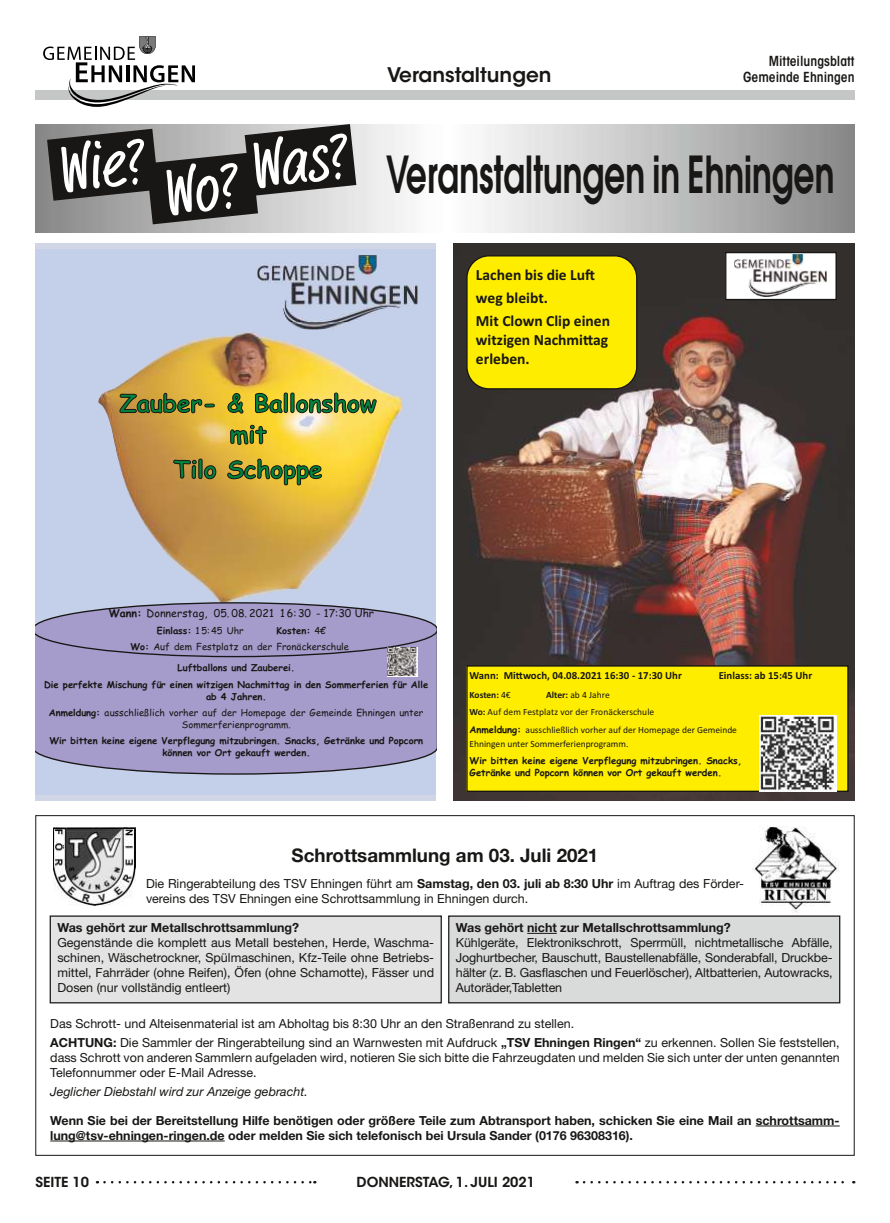
<style>
.page{position:relative;width:890px;height:1223px;background:#fff}
.page>*{position:absolute;margin:0;border:0;box-sizing:border-box;transform-origin:0 0}
.t1{font:57.5px "Trotter Hand";color:#fff}
.t2{font:600 50.62px "Avant Garde";color:#181715;scale:.65 1}
.t3{font:600 20px "ITC Avant Garde Std";color:#181715}
.t4{font:700 18.75px "Helvetica Neue LT Std";color:#181715}
.t5{font:700 15.62px/23px "Calibri";color:#181715}
.t6{font:600 condensed 13.75px "ITC Avant Garde Std";color:#181715}
.t7{font:600 13.75px "ITC Avant Garde Std";color:#181715}
.t8{font:12.5px/15px "Helvetica Neue LT Std";color:#181715}
.t9{font:700 12.5px/15px "Helvetica Neue LT Std";color:#181715}
.t10{font:italic 12.5px "Helvetica Neue LT Std";color:#181715}
.t11{font:700 10.88px "Calibri";color:#181715}
.t12{font:10.75px "Comic Sans MS";color:#181715}
.t13{font:700 9.5px/12.1px "Comic Sans MS";color:#181715;text-align:center}
.t14{font:9.5px/16px "Comic Sans MS";color:#181715}
.t15{font:9.5px/17.9px "Calibri";color:#181715}
.t16{font:700 9.5px "Calibri";letter-spacing:-.005em;color:#181715}
.s1{font-weight:700}
.s2{font-weight:400}
.s3{font-family:"Comic Sans MS";font-weight:700}
</style>
<div class="page">
<div style="left:35px;top:90px;width:819px;height:10px;background:#c5c6c6"></div>
<svg style="left:43px;top:36px;width:152px;height:71px"></svg>
<svg style="left:584px;top:1181px;width:270px;height:2px"></svg>
<svg style="left:104px;top:1181px;width:211px;height:2px"></svg>
<svg style="left:47px;top:124px;width:309px;height:100px"></svg>
<img style="left:454px;top:243px;width:400px;height:557px">
<div style="left:467px;top:666px;width:380px;height:125px;background:#ffed00"></div>
<div style="left:466px;top:665px;width:382px;height:127px;border:1px solid #181715"></div>
<div style="left:467px;top:256px;width:169px;height:133px;background:#ffed00;border-radius:22px"></div>
<div style="left:466px;top:255px;width:171px;height:134px;border:1px solid #181715;border-radius:22px"></div>
<img style="left:759px;top:715px;width:77px;height:76px">
<div style="left:725px;top:252px;width:111px;height:47px;background:#fff"></div>
<div style="left:725px;top:252px;width:111px;height:48px;border:1px solid #181715"></div>
<img style="left:734px;top:254px;width:92px;height:43px">
<div style="left:35px;top:243px;width:401px;height:557px;background:#d1d6e7"></div>
<svg style="left:35px;top:249px;width:401px;height:545px;fill:#c4cfea"></svg>
<img style="left:116px;top:331px;width:133px;height:56px">
<svg style="left:119px;top:385px;width:96px;height:28px"></svg>
<svg style="left:227px;top:392px;width:149px;height:53px"></svg>
<svg style="left:173px;top:458px;width:149px;height:41px"></svg>
<svg style="left:35px;top:601px;width:401px;height:174px"></svg>
<svg style="left:35px;top:628px;width:401px;height:30px"></svg>
<img style="left:289px;top:323px;width:61px;height:6px">
<img style="left:257px;top:255px;width:160px;height:67px">
<img style="left:288px;top:322px;width:65px;height:1px">
<img style="left:388px;top:647px;width:29px;height:29px">
<div style="left:50px;top:916px;width:391px;height:86px;background:#e3e3e3"></div>
<div style="left:50px;top:915px;width:392px;height:88px;border:1px solid #181715"></div>
<div style="left:448px;top:916px;width:391px;height:86px;background:#d9dada"></div>
<div style="left:448px;top:915px;width:392px;height:88px;border:1px solid #181715"></div>
<svg style="left:527px;top:933px;width:29px;height:1px"></svg>
<hr style="left:755px;top:1125px;width:84px;height:1px;background:#181715">
<hr style="left:50px;top:1140px;width:175px;height:1px;background:#181715">
<img style="left:54px;top:827px;width:82px;height:78px">
<img style="left:752px;top:826px;width:85px;height:86px">
<h1 class="t1" style="left:58px;top:140px;width:85px;rotate:-6deg">Wie?</h1>
<h1 class="t1" style="left:161px;top:145px;width:185px;rotate:-6deg">Wo? Was?</h1>
<p class="t6" style="left:768px;top:53px;width:87px">Mitteilungsblatt</p>
<h3 class="t3" style="left:387px;top:64px;width:166px">Veranstaltungen</h3>
<p class="t6" style="left:743px;top:69px;width:113px">Gemeinde Ehningen</p>
<h2 class="t2" style="left:386px;top:141px;width:691px">Veranstaltungen in Ehningen</h2>
<p class="t5" style="left:476px;top:264px;width:136px">Lachen bis die Luf weg bleibt.<br>Mit Clown Clip einen</p>
<p class="t5" style="left:476px;top:331px;width:134px;line-height:19px">witzigen Nachmitag erleben.</p>
<p class="t12" style="left:109px;top:608px;width:267px"><span class="s1">Wann:</span> Donnerstag, 05. 08. 2021 1 6:30 - 17:30 Uhr</p>
<p class="t13" style="left:157px;top:625px;width:88px">Einlass: <span class="s2">1 5:45 Uhr</span></p>
<p class="t14" style="left:130px;top:623px;width:220px;text-indent:146px"><span class="s1">Kosten:</span> 4€<br><span class="s1">Wo:</span> Auf dem Festplatz an der Fronäckerschule</p>
<p class="t13" style="left:44px;top:661px;width:385px;line-height:16.1px">Luftballons und Zauberei.<br>Die perfekte Mischung für einen witzigen Nachmittag in den Sommerferien für Alle</p>
<p class="t14" style="left:49px;top:689px;width:376px;text-align:center"><span class="s1">ab 4 Jahren.<br>Anmeldung:</span> ausschließlich vorher auf der Homepage der Gemeinde Ehningen unter</p>
<p class="t14" style="left:182px;top:717px;width:110px">Sommerferienprogramm.</p>
<p class="t13" style="left:49px;top:735px;width:375px">Wir bitten keine eigene Verpflegung mitzubringen. Snacks, Getränke und Popcorn können vor Ort gekauft werden.</p>
<p class="t11" style="left:469px;top:671px;width:214px">Wann: Mitwoch, 04.08.2021 16:30 - 17:30 Uhr</p>
<p class="t11" style="left:718px;top:671px;width:95px">Einlass: ab 15:45 Uhr</p>
<p class="t16" style="left:469px;top:691px;width:43px">Kosten: <span class="s2">4€</span></p>
<p class="t15" style="left:469px;top:686px;width:269px;text-indent:77px"><span class="s1">Alter:</span> ab 4 Jahre<br><span class="s1">Wo:</span> Auf dem Festplatz vor der Fronäckerschule<br><span class="s3">Anmeldung:</span> ausschließlich vorher auf der Homepage der Gemeinde</p>
<p class="t15" style="left:469px;top:736px;width:160px">Ehningen unter Sommerferienprogramm.</p>
<p class="t13" style="left:469px;top:755px;width:274px;text-align:left">Wir bitten keine eigene Verpflegung mitzubringen. Snacks,<br>Getränke und Popcorn können vor Ort gekauft werden.</p>
<h3 class="t4" style="left:291px;top:849px;width:308px">Schrottsammlung am 03. Juli 2021</h3>
<p class="t8" style="left:146px;top:877px;width:599px">Die Ringerabteilung des TSV Ehningen führt am <span class="s1">Samstag, den 03. juli ab 8:30 Uhr</span> im Auftrag des Förder&shy;vereins des TSV Ehningen eine Schrottsammlung in Ehningen durch.</p>
<p class="t9" style="left:57px;top:921px;width:243px">Was gehört zur Metallschrottsammlung?</p>
<p class="t8" style="left:57px;top:936px;width:378px;text-align:justify">Gegenstände die komplett aus Metall bestehen, Herde, Waschma&shy;schinen, Wäschetrockner, Spülmaschinen, Kfz-Teile ohne Betriebs&shy;mittel, Fahrräder (ohne Reifen), Öfen (ohne Schamotte), Fässer und Dosen (nur vollständig entleert)</p>
<p class="t9" style="left:456px;top:921px;width:276px">Was gehört nicht zur Metallschrottsammlung?</p>
<p class="t8" style="left:456px;top:936px;width:378px;text-align:justify">Kühlgeräte, Elektronikschrott, Sperrmüll, nichtmetallische Abfälle, Joghurtbecher, Bauschutt, Baustellenabfälle, Sonderabfall, Druckbe&shy;hälter (z. B. Gasfaschen und Feuerlöscher), Altbatterien, Autowracks, Autoräder,Tabletten</p>
<p class="t8" style="left:50px;top:1015px;width:790px;line-height:18.5px">Das Schrott- und Alteisenmaterial ist am Abholtag bis 8:30 Uhr an den Straßenrand zu stellen.<br><span class="s1">ACHTUNG:</span> Die Sammler der Ringerabteilung sind an Warnwesten mit Aufdruck <span class="s1">„TSV Ehningen Ringen“</span> zu erkennen. Sollen Sie feststellen,</p>
<p class="t8" style="left:50px;top:1051px;width:790px">dass Schrott von anderen Sammlern aufgeladen wird, notieren Sie sich bitte die Fahrzeugdaten und melden Sie sich unter der unten genannten<br>Telefonnummer oder E-Mail Adresse.</p>
<p class="t10" style="left:50px;top:1086px;width:259px">Jeglicher Diebstahl wird zur Anzeige gebracht.</p>
<p class="t9" style="left:50px;top:1113px;width:790px">Wenn Sie bei der Bereitstellung Hilfe benötigen oder größere Teile zum Abtransport haben, schicken Sie eine Mail an schrottsamm&shy;lung@tsv-ehningen-ringen.de oder melden Sie sich telefonisch bei Ursula Sander (0176 96308316).</p>
<p class="t7" style="left:35px;top:1174px;width:55px">SEITE 10</p>
<p class="t7" style="left:356px;top:1174px;width:180px">DONNERSTAG, 1. JULI 2021</p>
</div>
